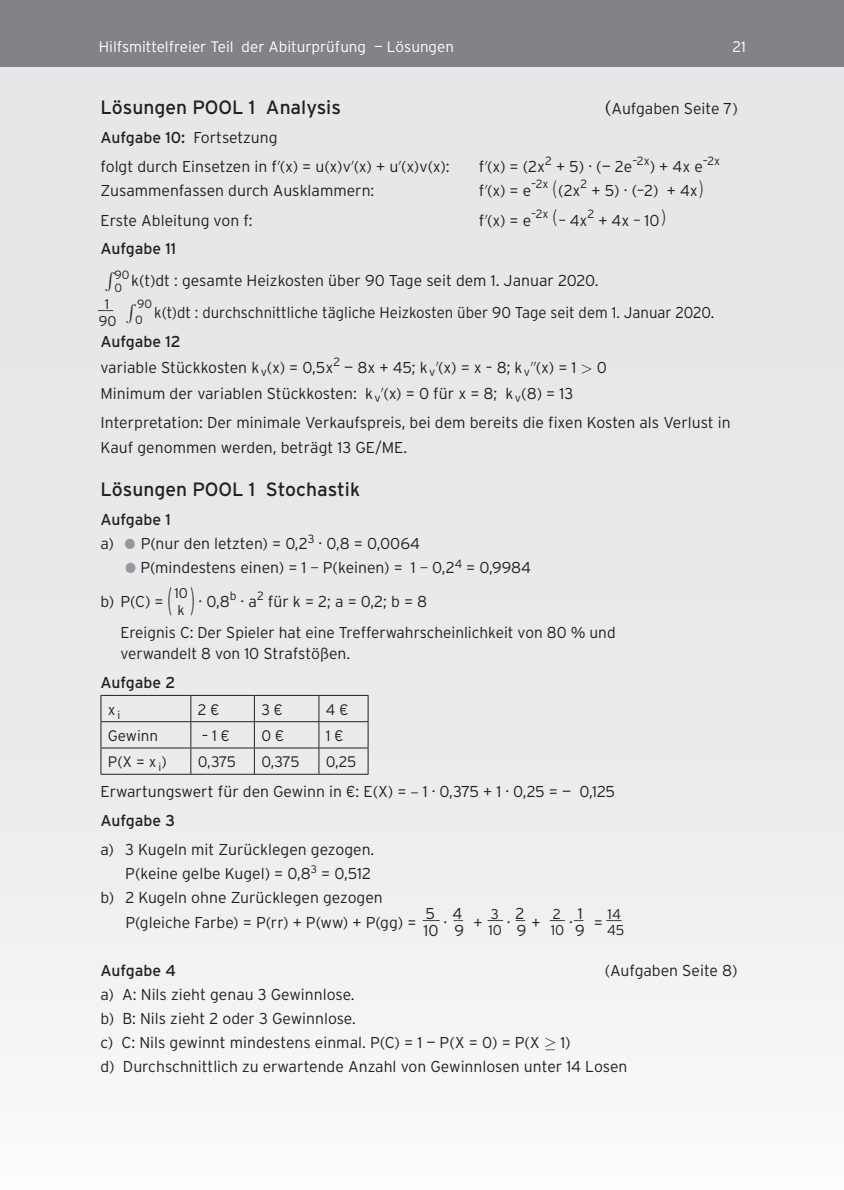
<style>
.page{position:relative;width:844px;height:1190px;background:#fff}
.page>*{position:absolute;margin:0;border:0;box-sizing:border-box;transform-origin:0 0}
.t1{font:300 35.35px "Interstate";color:#231f20;scale:.33 1}
.t2{font:19.25px "Interstate";color:#231f20}
.t3{font:17.32px "Uni Math";color:#231f20}
.t4{font:300 15.75px/24.2px "Interstate";color:#231f20}
.t5{font:300 15.75px "Interstate";color:#231f20;scale:.95 1}
.t6{font:15.75px "Interstate";color:#231f20}
.t7{font:300 15.22px "Interstate";color:#fff}
.t8{font:300 15.22px "Interstate";letter-spacing:-.025em;color:#231f20}
.t9{font:300 14.17px/18px "Interstate";color:#231f20}
.t10{font:300 13.47px "Interstate";color:#231f20;scale:1.13 1}
.t11{font:300 13.47px "Interstate";color:#231f20;scale:.69 1}
.t12{font:300 13.47px "Interstate";color:#231f20;scale:.85 1}
.t13{font:300 11.9px "Interstate";color:#231f20}
.s1{font-size:19.25px}
.s2{font-weight:400}
.s3{font-family:"Uni Math";font-weight:400}
.s4{font-size:22.22px}
.s5{font-size:15.75px}
.s6{font-stretch:condensed}
.s7{font-size:20.82px}
.s8{font-stretch:condensed;font-size:15.75px}
.s9{font-size:14.17px}
.s10{font-family:"Uni Math";font-weight:400;color:#95979a}
.s11{font-family:"Myriad Pro";font-weight:400;font-stretch:condensed}
</style>
<div class="page">
<div style="left:0;top:67px;width:843px;height:1123px;background:linear-gradient(to bottom,#e1e3e5,#f6f6f6)"></div>
<div style="left:0;top:0;width:843px;height:67px;background:#818386"></div>
<hr style="left:100px;top:695px;width:91px;height:1px;background:#231f20">
<hr style="left:191px;top:695px;width:63px;height:1px;background:#231f20">
<hr style="left:254px;top:695px;width:65px;height:1px;background:#231f20">
<hr style="left:319px;top:695px;width:49px;height:1px;background:#231f20">
<hr style="left:100px;top:721px;width:91px;height:1px;background:#231f20">
<hr style="left:191px;top:721px;width:63px;height:1px;background:#231f20">
<hr style="left:254px;top:721px;width:65px;height:1px;background:#231f20">
<hr style="left:319px;top:721px;width:49px;height:1px;background:#231f20">
<hr style="left:100px;top:748px;width:91px;height:1px;background:#231f20">
<svg style="left:100px;top:696px;width:1px;height:78px"></svg>
<hr style="left:191px;top:748px;width:63px;height:1px;background:#231f20">
<svg style="left:190px;top:696px;width:1px;height:78px"></svg>
<hr style="left:254px;top:748px;width:65px;height:1px;background:#231f20">
<svg style="left:254px;top:696px;width:1px;height:78px"></svg>
<hr style="left:319px;top:748px;width:49px;height:1px;background:#231f20">
<svg style="left:318px;top:696px;width:1px;height:78px"></svg>
<svg style="left:367px;top:696px;width:1px;height:78px"></svg>
<hr style="left:100px;top:774px;width:219px;height:1px;background:#231f20">
<hr style="left:319px;top:774px;width:49px;height:1px;background:#231f20">
<p class="t7" style="left:99px;top:40px;width:357px">Hilfsmittelfreier Teil der Abiturprüfung — Lösungen</p>
<p class="t7" style="left:732px;top:41px;width:15px">21</p>
<p class="t2" style="left:100px;top:100px;width:242px">Lösungen POOL 1 Analysis</p>
<p class="t4" style="left:604px;top:97px;width:134px"><span class="s1">(</span>Aufgaben Seite 7)</p>
<p class="t4" style="left:100px;top:124px;width:351px;line-height:29.2px"><span class="s2">Aufgabe 10:</span> Fortsetzung<br>folgt durch Einsetzen in f<span class="s3">′</span>(x) = u(x)v<span class="s3">′</span>(x) + u<span class="s3">′</span>(x)v(x):</p>
<p class="t13" style="left:545px;top:156px;width:8px">2</p>
<p class="t13" style="left:632px;top:156px;width:19px">–2x</p>
<p class="t13" style="left:702px;top:156px;width:19px">–2x</p>
<p class="t4" style="left:478px;top:155px;width:68px">f<span class="s3">′</span>(x) = (2x</p>
<p class="t4" style="left:556px;top:155px;width:78px">+ 5) · (— 2e</p>
<p class="t4" style="left:649px;top:155px;width:55px">) + 4x e</p>
<p class="t4" style="left:100px;top:179px;width:275px">Zusammenfassen durch Ausklammern:</p>
<p class="t4" style="left:478px;top:179px;width:54px">f<span class="s3">′</span>(x) = e</p>
<p class="t13" style="left:531px;top:180px;width:58px">–2x <span class="s4">(</span> <span class="s5">(2x</span>2</p>
<p class="t4" style="left:591px;top:179px;width:113px">+ 5) · (<span class="s6">—</span>2) + 4x<span class="s4">)</span></p>
<p class="t4" style="left:100px;top:209px;width:154px">Erste Ableitung von f:</p>
<p class="t4" style="left:478px;top:209px;width:54px">f<span class="s3">′</span>(x) = e</p>
<p class="t13" style="left:531px;top:210px;width:65px">–2x <span class="s7">(</span> <span class="s8">—</span> <span class="s5">4x</span>2</p>
<p class="t4" style="left:598px;top:209px;width:69px">+4x<span class="s6">—</span>10<span class="s7">)</span></p>
<p class="t6" style="left:100px;top:243px;width:77px">Aufgabe 11</p>
<p class="t3" style="left:105px;top:274px;width:19px">∫<sub>0</sub></p>
<p class="t13" style="left:114px;top:270px;width:16px">90</p>
<p class="t4" style="left:131px;top:270px;width:469px">k(t)dt : gesamte Heizkosten über 90 Tage seit dem 1. Januar 2020.</p>
<p class="t13" style="left:137px;top:299px;width:16px">90</p>
<p class="t10" style="left:98px;top:300px;width:15px">_ _<span class="s9">1</span></p>
<p class="t9" style="left:99px;top:313px;width:19px">90</p>
<p class="t3" style="left:125px;top:306px;width:19px">∫<sub>0</sub></p>
<p class="t5" style="left:154px;top:307px;width:591px">k(t)dt : durchschnittliche tägliche Heizkosten über 90 Tage seit dem 1. Januar 2020.</p>
<p class="t4" style="left:100px;top:330px;width:234px;line-height:25.9px"><span class="s2">Aufgabe 12<br></span>variable Stückkosten k <sub>v</sub>(x) = 0,5x</p>
<p class="t13" style="left:333px;top:357px;width:8px">2</p>
<p class="t4" style="left:100px;top:356px;width:508px;line-height:25.9px;text-indent:244px">— 8x + 45; k <sub>v</sub><span class="s3">′</span>(x) = x – 8; k <sub>v</sub><span class="s3">′′</span>(x) = 1 <span class="s3">&gt;</span> 0<br>Minimum der variablen Stückkosten: k <sub>v</sub><span class="s3">′</span>(x) = 0 für x = 8; k <sub>v</sub>(8) = 13</p>
<p class="t4" style="left:100px;top:412px;width:631px">Interpretation: Der minimale Verkaufspreis, bei dem bereits die fixen Kosten als Verlust in<br>Kauf genommen werden, beträgt 13 GE/ME.</p>
<p class="t2" style="left:100px;top:482px;width:261px">Lösungen POOL 1 Stochastik</p>
<p class="t4" style="left:100px;top:508px;width:321px"><span class="s2">Aufgabe 1<br></span>a) <span class="s10">●</span> P(nur den letzten) = 0,2<sup>3</sup> · 0,8 = 0,0064</p>
<p class="t4" style="left:100px;top:552px;width:432px;line-height:34.1px;text-indent:25px"><span class="s10">●</span> P(mindestens einen) = 1 P(keinen) = 1 0,2<sup>4</sup> = 0,9984 b) P(C) =</p>
<h1 class="t1" style="left:168px;top:586px;width:14px">(</h1>
<p class="t9" style="left:174px;top:585px;width:15px">10 k</p>
<h1 class="t1" style="left:190px;top:586px;width:14px">)</h1>
<p class="t4" style="left:198px;top:591px;width:33px">· 0,8</p>
<p class="t13" style="left:230px;top:591px;width:8px">b</p>
<p class="t13" style="left:257px;top:591px;width:8px">2</p>
<p class="t4" style="left:120px;top:588px;width:497px;line-height:31px;text-indent:147px">für k = 2; a = 0,2; b = 8<br>Ereignis C: Der Spieler hat eine Trefferwahrscheinlichkeit von 80 % und</p>
<p class="t4" style="left:120px;top:643px;width:231px">verwandelt 8 von 10 Strafstößen.</p>
<p class="t6" style="left:100px;top:677px;width:76px">Aufgabe 2</p>
<p class="t8" style="left:108px;top:704px;width:14px">x <sub>i</sub></p>
<p class="t8" style="left:198px;top:704px;width:23px">2 €</p>
<p class="t8" style="left:261px;top:704px;width:23px">3 €</p>
<p class="t8" style="left:326px;top:704px;width:24px">4 €</p>
<p class="t8" style="left:108px;top:730px;width:52px">Gewinn</p>
<p class="t8" style="left:202px;top:730px;width:30px">– 1 €</p>
<p class="t8" style="left:261px;top:730px;width:24px">0 €</p>
<p class="t8" style="left:326px;top:730px;width:19px">1 €</p>
<p class="t8" style="left:108px;top:756px;width:60px">P(X = x <sub>i</sub>)</p>
<p class="t8" style="left:198px;top:756px;width:40px">0,375</p>
<p class="t8" style="left:261px;top:756px;width:40px">0,375</p>
<p class="t8" style="left:326px;top:756px;width:32px">0,25</p>
<p class="t4" style="left:100px;top:778px;width:516px;line-height:28.9px">Erwartungswert für den Gewinn in €: E(X) = <span class="s11">–</span> 1 · 0,375 + 1 · 0,25 = — 0,125<br><span class="s2">Aufgabe 3</span></p>
<p class="t4" style="left:100px;top:839px;width:275px">a) 3 Kugeln mit Zurücklegen gezogen.</p>
<p class="t4" style="left:125px;top:863px;width:247px">P(keine gelbe Kugel) = 0,8<sup>3</sup> = 0,512</p>
<p class="t4" style="left:100px;top:887px;width:284px">b) 2 Kugeln ohne Zurücklegen gezogen</p>
<p class="t4" style="left:125px;top:911px;width:293px">P(gleiche Farbe) = P(rr) + P(ww) + P(gg) =</p>
<p class="t4" style="left:241px;top:591px;width:18px">· a</p>
<p class="t12" style="left:422px;top:909px;width:22px">___<span class="s5">5</span></p>
<p class="t4" style="left:423px;top:920px;width:17px">10</p>
<p class="t11" style="left:515px;top:909px;width:16px"><span class="s5">2</span>_ _</p>
<p class="t4" style="left:517px;top:920px;width:11px">9</p>
<p class="t11" style="left:574px;top:909px;width:15px">_ _<span class="s5">1</span></p>
<p class="t4" style="left:575px;top:920px;width:11px">9</p>
<p class="t11" style="left:452px;top:909px;width:17px"><span class="s5">4</span>_ _</p>
<p class="t4" style="left:454px;top:920px;width:11px">9</p>
<p class="t10" style="left:487px;top:909px;width:15px">_ _<span class="s9">3</span></p>
<p class="t9" style="left:488px;top:922px;width:15px">10</p>
<p class="t10" style="left:550px;top:909px;width:15px">_ _<span class="s9">2</span></p>
<p class="t9" style="left:550px;top:922px;width:15px">10</p>
<p class="t10" style="left:606px;top:909px;width:15px">__<span class="s9">14</span></p>
<p class="t9" style="left:607px;top:922px;width:19px">45</p>
<p class="t4" style="left:473px;top:911px;width:11px">+</p>
<p class="t4" style="left:531px;top:911px;width:11px">+</p>
<p class="t4" style="left:593px;top:911px;width:11px">=</p>
<p class="t4" style="left:506px;top:911px;width:5px">·</p>
<p class="t4" style="left:569px;top:911px;width:5px">·</p>
<p class="t4" style="left:443px;top:911px;width:5px">·</p>
<p class="t6" style="left:100px;top:964px;width:77px">Aufgabe 4</p>
<p class="t4" style="left:604px;top:959px;width:134px">(Aufgaben Seite 8)</p>
<p class="t4" style="left:100px;top:983px;width:528px">a) A: Nils zieht genau 3 Gewinnlose.<br>b) B: Nils zieht 2 oder 3 Gewinnlose.<br>c) C: Nils gewinnt mindestens einmal. P(C) = 1 — P(X = 0) = P(X <span class="s3">≥</span> 1)<br>d) Durchschnittlich zu erwartende Anzahl von Gewinnlosen unter 14 Losen</p>
</div>
